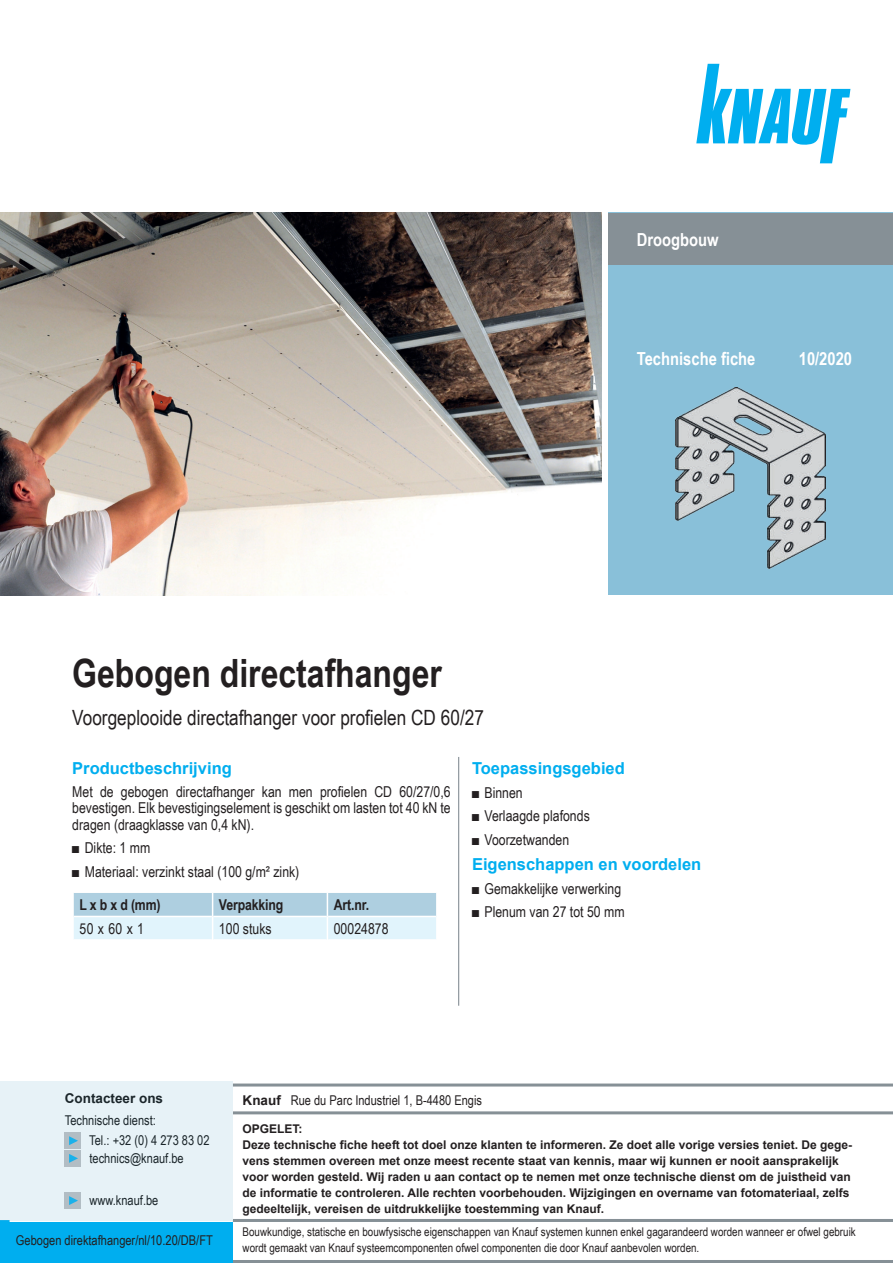
<style>
.page{position:relative;width:893px;height:1263px;background:#fff}
.page>*{position:absolute;margin:0;border:0;box-sizing:border-box;transform-origin:0 0}
.t1{font:700 39px "Arial Narrow";color:#231f20}
.t2{font:21px "Arial Narrow";color:#231f20}
.t3{font:700 18px "Arial Narrow";color:#fff}
.t4{font:700 16.5px "Arial";color:#00aeef}
.t5{font:15px/16.5px "Arial Narrow";color:#231f20;text-align:justify}
.t6{font:700 15px "Arial Narrow";letter-spacing:-.01em;color:#231f20}
.t7{font:13.5px "Arial Narrow";color:#231f20}
.t8{font:13.5px/20.1px "Arial Narrow";color:#000}
.t9{font:700 13.5px "Arial";color:#000}
.t10{font:700 12px/16px "Arial";color:#231f20}
.t11{font:12px/16px "Arial Narrow";color:#231f20}
.s1{font-family:"Arial";font-weight:700}
</style>
<div class="page">
<hr style="left:233px;top:1083px;width:660px;height:3px;background:#869096">
<div style="left:608px;top:213px;width:285px;height:382px;background:#89c0d9"></div>
<img style="left:0;top:213px;width:602px;height:382px">
<svg style="left:73px;top:893px;width:363px;height:46px;background:#c9e2ee"></svg>
<div style="left:608px;top:214px;width:285px;height:51px;background:#869096"></div>
<svg style="left:696px;top:64px;width:154px;height:99px"></svg>
<hr style="left:458px;top:757px;width:1px;height:249px;background:#869096">
<div style="left:0;top:1220px;width:233px;height:43px;background:#00aeef"></div>
<hr style="left:10px;top:1219px;width:223px;height:3px;background:#fff">
<hr style="left:233px;top:1111px;width:660px;height:3px;background:#869096">
<hr style="left:233px;top:1219px;width:660px;height:3px;background:#869096">
<hr style="left:233px;top:1260px;width:660px;height:3px;background:#869096">
<div style="left:0;top:1081px;width:233px;height:139px;background:#e7f2f7"></div>
<img style="left:675px;top:387px;width:150px;height:182px">
<h3 class="t3" style="left:637px;top:226px;width:83px">Droogbouw</h3>
<h1 class="t1" style="left:72px;top:644px;width:371px">Gebogen directafhanger</h1>
<h2 class="t2" style="left:72px;top:702px;width:413px">Voorgeplooide directafhanger voor profielen CD 60/27</h2>
<h3 class="t3" style="left:637px;top:345px;width:120px">Technische fiche</h3>
<h3 class="t3" style="left:799px;top:345px;width:55px">10/2020</h3>
<h3 class="t4" style="left:72px;top:757px;width:161px">Productbeschrijving</h3>
<p class="t5" style="left:72px;top:782px;width:380px">Met de gebogen directafhanger kan men profielen CD 60/27/0,6 bevestigen. Elk bevestigingselement is geschikt om lasten tot 40 kN te dragen (draagklasse van 0,4 kN).</p>
<p class="t5" style="left:72px;top:839px;width:80px">■ Dikte: 1 mm</p>
<p class="t5" style="left:72px;top:862px;width:229px">■ Materiaal: verzinkt staal (100 g/m² zink)</p>
<p class="t6" style="left:79px;top:893px;width:83px">L x b x d (mm)</p>
<p class="t6" style="left:219px;top:893px;width:66px">Verpakking</p>
<p class="t6" style="left:334px;top:893px;width:37px">Art.nr.</p>
<p class="t5" style="left:79px;top:919px;width:66px">50 x 60 x 1</p>
<p class="t5" style="left:219px;top:919px;width:54px">100 stuks</p>
<p class="t5" style="left:334px;top:919px;width:56px">00024878</p>
<h3 class="t4" style="left:472px;top:757px;width:154px">Toepassingsgebied</h3>
<p class="t5" style="left:472px;top:783px;width:52px">■ Binnen</p>
<p class="t5" style="left:472px;top:807px;width:119px">■ Verlaagde plafonds</p>
<p class="t5" style="left:472px;top:830px;width:99px">■ Voorzetwanden</p>
<h3 class="t4" style="left:472px;top:853px;width:231px">Eigenschappen en voordelen</h3>
<p class="t5" style="left:472px;top:880px;width:151px">■ Gemakkelijke verwerking</p>
<p class="t5" style="left:472px;top:903px;width:154px">■ Plenum van 27 tot 50 mm</p>
<p class="t9" style="left:65px;top:1088px;width:100px">Contacteer ons</p>
<p class="t8" style="left:89px;top:1110px;width:122px;text-indent:-24px">Technische dienst:<br>Tel.: +32 (0) 4 273 83 02</p>
<p class="t8" style="left:89px;top:1148px;width:96px">technics@knauf.be</p>
<p class="t8" style="left:90px;top:1189px;width:70px">www.knauf.be</p>
<p class="t7" style="left:16px;top:1230px;width:198px">Gebogen direktafhanger/nl/10.20/DB/FT</p>
<p class="t7" style="left:243px;top:1090px;width:241px"><span class="s1">Knauf</span> Rue du Parc Industriel 1, B-4480 Engis</p>
<p class="t10" style="left:243px;top:1120px;width:611px">OPGELET:<br>Deze technische fiche heeft tot doel onze klanten te informeren. Ze doet alle vorige versies teniet. De gege&shy;vens stemmen overeen met onze meest recente staat van kennis, maar wij kunnen er nooit aansprakelijk voor worden gesteld. Wij raden u aan contact op te nemen met onze technische dienst om de juistheid van de informatie te controleren. Alle rechten voorbehouden. Wijzigingen en overname van fotomateriaal, zelfs gedeeltelijk, vereisen de uitdrukkelijke toestemming van Knauf.</p>
<p class="t11" style="left:243px;top:1223px;width:615px">Bouwkundige, statische en bouwfysische eigenschappen van Knauf systemen kunnen enkel gagarandeerd worden wanneer er ofwel gebruik wordt gemaakt van Knauf systeemcomponenten ofwel componenten die door Knauf aanbevolen worden.</p>
</div>
